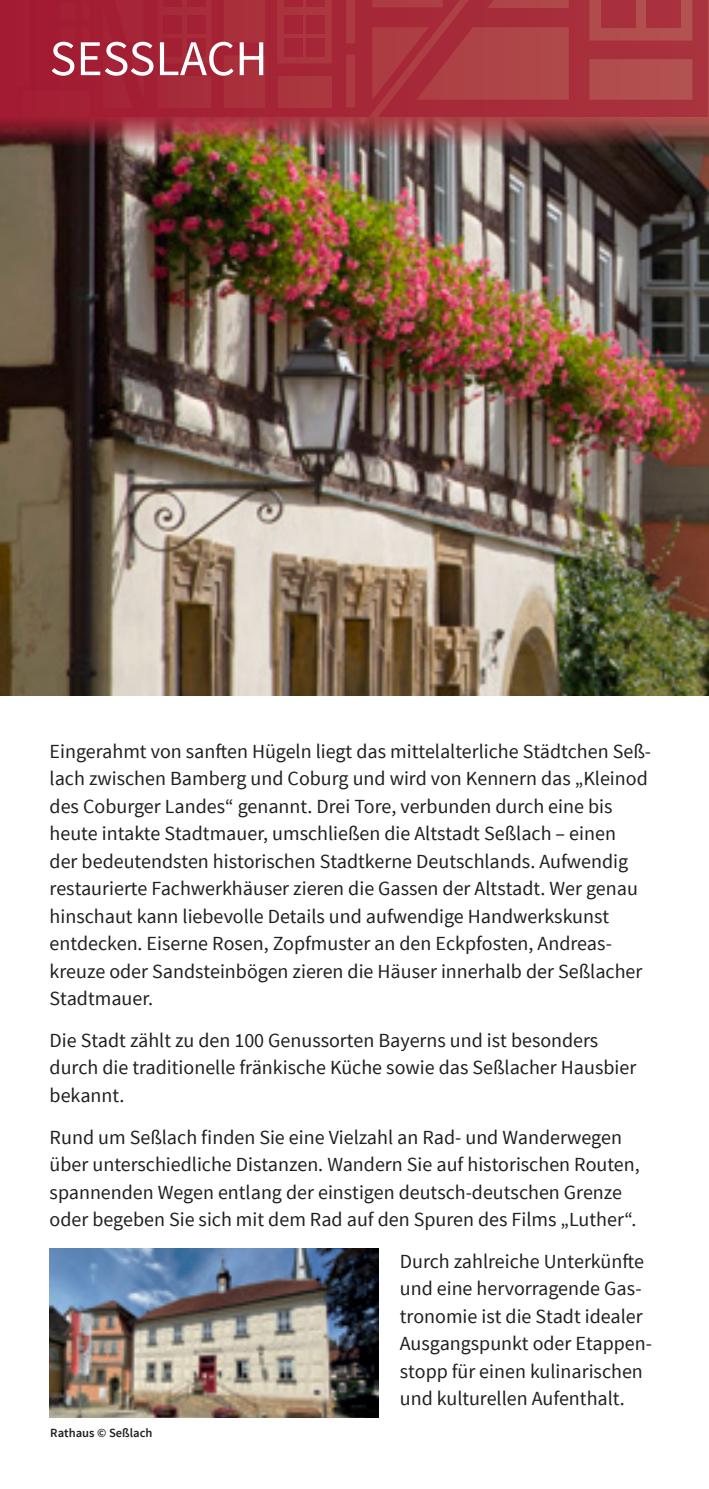
<style>
.page{position:relative;width:709px;height:1489px;background:#fff}
.page>*{position:absolute;margin:0;border:0;box-sizing:border-box;transform-origin:0 0}
.t1{font:50px "Source Sans Pro";color:#fff}
.t2{font:20px/27.5px "Source Sans Pro";color:#231f20}
.t3{font:600 12.5px "Source Sans Pro";color:#231f20}
</style>
<div class="page">
<img style="left:0;top:145px;width:709px;height:550px">
<img style="left:0;top:0;width:709px;height:145px">
<svg style="left:0;top:0;width:370px;height:117px;background:#a52436"></svg>
<svg style="left:370px;top:0;width:338px;height:117px;background:#ab3a42"></svg>
<div style="left:187px;top:38px;width:19px;height:18px;background:#a32134"></div>
<div style="left:284px;top:38px;width:18px;height:18px;background:#a52536"></div>
<div style="left:187px;top:15px;width:19px;height:18px;background:#a32134"></div>
<div style="left:163px;top:0;width:19px;height:7px;background:#a32034"></div>
<div style="left:163px;top:15px;width:19px;height:18px;background:#a32034"></div>
<div style="left:163px;top:38px;width:19px;height:18px;background:#a32034"></div>
<div style="left:284px;top:15px;width:18px;height:18px;background:#a52536"></div>
<div style="left:307px;top:38px;width:18px;height:18px;background:#a52637"></div>
<div style="left:284px;top:0;width:18px;height:7px;background:#a52536"></div>
<div style="left:307px;top:0;width:18px;height:7px;background:#a52637"></div>
<div style="left:307px;top:15px;width:18px;height:18px;background:#a52637"></div>
<div style="left:187px;top:0;width:19px;height:7px;background:#a32134"></div>
<img style="left:50px;top:1248px;width:328px;height:168px">
<p class="t1" style="left:50px;top:28px;width:220px">SESSLACH</p>
<p class="t2" style="left:50px;top:737px;width:603px">Eingerahmt von sanften Hügeln liegt das mittelalterliche Städtchen Seß&shy;lach zwischen Bamberg und Coburg und wird von Kennern das „Kleinod des Coburger Landes“ genannt. Drei Tore, verbunden durch eine bis heute intakte Stadtmauer, umschließen die Altstadt Seßlach – einen<br>der bedeutendsten historischen Stadtkerne Deutschlands. Aufwendig restaurierte Fachwerkhäuser zieren die Gassen der Altstadt. Wer genau hinschaut kann liebevolle Details und aufwendige Handwerkskunst entdecken. Eiserne Rosen, Zopfmuster an den Eckpfosten, Andreas&shy;kreuze oder Sandsteinbögen zieren die Häuser innerhalb der Seßlacher Stadtmauer.</p>
<p class="t2" style="left:50px;top:1026px;width:588px">Die Stadt zählt zu den 100 Genussorten Bayerns und ist besonders durch die traditionelle fränkische Küche sowie das Seßlacher Hausbier bekannt.</p>
<p class="t2" style="left:50px;top:1123px;width:591px">Rund um Seßlach finden Sie eine Vielzahl an Rad- und Wanderwegen über unterschiedliche Distanzen. Wandern Sie auf historischen Routen, spannenden Wegen entlang der einstigen deutsch-deutschen Grenze oder begeben Sie sich mit dem Rad auf den Spuren des Films „Luther“.</p>
<p class="t2" style="left:400px;top:1247px;width:254px">Durch zahlreiche Unterkünfte und eine hervorragende Gas&shy;tronomie ist die Stadt idealer<br>Ausgangspunkt oder Etappen&shy;stopp für einen kulinarischen und kulturellen Aufenthalt.</p>
<p class="t3" style="left:50px;top:1424px;width:104px">Rathaus © Seßlach</p>
</div>
